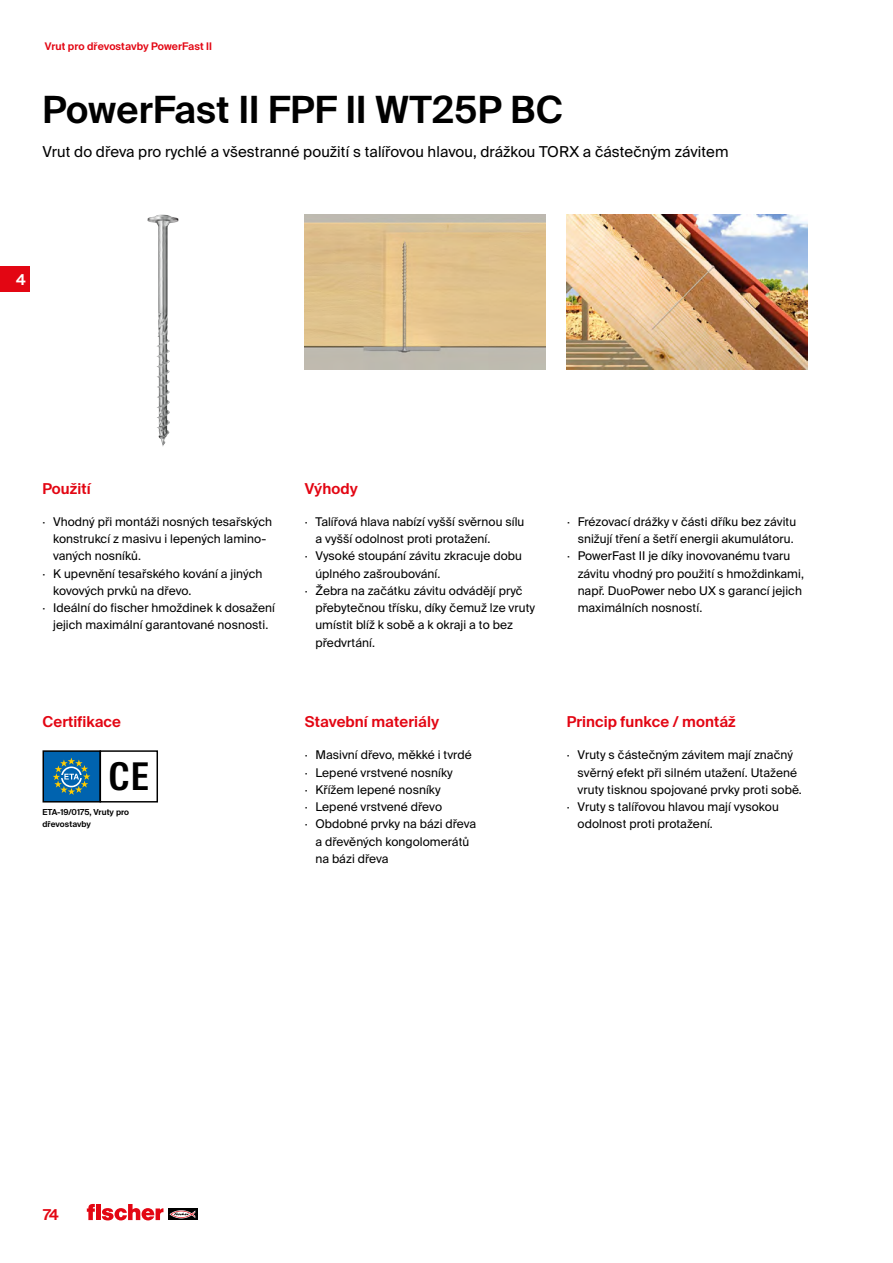
<style>
.page{position:relative;width:893px;height:1263px;background:#fff}
.page>*{position:absolute;margin:0;border:0;box-sizing:border-box;transform-origin:0 0}
.t1{font:600 38.1px "fischerstrong Cond";color:#000}
.t2{font:600 37.5px "fischerstrong";letter-spacing:.005em;color:#000}
.t3{font:15px "fischerstrong";letter-spacing:.005em;color:#000}
.t4{font:600 15px "fischerstrong";letter-spacing:.005em;color:#e30613}
.t5{font:600 15px "fischerstrong";color:#fff}
.t6{font:12px "fischerstrong";letter-spacing:.005em;color:#000}
.t7{font:600 10.5px "fischerstrong";letter-spacing:.005em;color:#e30613}
.t8{font:600 8.25px/12px "fischerstrong";letter-spacing:.005em;color:#000}
</style>
<div class="page">
<div style="left:43px;top:751px;width:57px;height:51px;background:#0063af"></div>
<svg style="left:53px;top:757px;width:37px;height:38px"></svg>
<div style="left:43px;top:750px;width:58px;height:52px;border:1px solid #000"></div>
<div style="left:100px;top:750px;width:58px;height:52px;border:1px solid #000"></div>
<img style="left:147px;top:215px;width:31px;height:232px">
<img style="left:567px;top:215px;width:241px;height:155px">
<img style="left:305px;top:215px;width:241px;height:155px">
<div style="left:0;top:266px;width:30px;height:26px;background:#e30613"></div>
<svg style="left:168px;top:1208px;width:29px;height:12px"></svg>
<svg style="left:169px;top:1210px;width:26px;height:8px"></svg>
<svg style="left:87px;top:1204px;width:76px;height:16px"></svg>
<p class="t7" style="left:45px;top:41px;width:169px">Vrut pro dřevostavby PowerFast II</p>
<h2 class="t2" style="left:43px;top:88px;width:522px">PowerFast II FPF II WT25P BC</h2>
<p class="t3" style="left:43px;top:143px;width:687px">Vrut do dřeva pro rychlé a všestranné použití s talířovou hlavou, drážkou TORX a částečným závitem</p>
<p class="t5" style="left:16px;top:271px;width:11px">4</p>
<p class="t4" style="left:43px;top:480px;width:50px">Použití</p>
<p class="t6" style="left:43px;top:515px;width:231px">· Vhodný při montáži nosných tesařských</p>
<p class="t6" style="left:53px;top:532px;width:215px">konstrukcí z masivu i lepených lamino-</p>
<p class="t6" style="left:53px;top:549px;width:89px">vaných nosníků.</p>
<p class="t6" style="left:43px;top:566px;width:221px">· K upevnění tesařského kování a jiných</p>
<p class="t6" style="left:53px;top:584px;width:140px">kovových prvků na dřevo.</p>
<p class="t6" style="left:43px;top:601px;width:234px">· Ideální do fischer hmoždinek k dosažení</p>
<p class="t6" style="left:53px;top:618px;width:217px">jejich maximální garantované nosnosti.</p>
<p class="t4" style="left:43px;top:713px;width:80px">Certifikace</p>
<h1 class="t1" style="left:109px;top:755px;width:41px">CE</h1>
<p class="t8" style="left:43px;top:806px;width:88px">ETA-19/0175, Vruty pro dřevostavby</p>
<p class="t4" style="left:305px;top:480px;width:55px">Výhody</p>
<p class="t6" style="left:305px;top:515px;width:221px">· Talířová hlava nabízí vyšší svěrnou sílu</p>
<p class="t6" style="left:315px;top:532px;width:176px">a vyšší odolnost proti protažení.</p>
<p class="t6" style="left:305px;top:549px;width:219px">· Vysoké stoupání závitu zkracuje dobu</p>
<p class="t6" style="left:315px;top:566px;width:126px">úplného zašroubování.</p>
<p class="t6" style="left:305px;top:584px;width:219px">· Žebra na začátku závitu odvádějí pryč</p>
<p class="t6" style="left:315px;top:601px;width:221px">přebytečnou třísku, díky čemuž lze vruty</p>
<p class="t6" style="left:315px;top:618px;width:199px">umístit blíž k sobě a k okraji a to bez</p>
<p class="t6" style="left:315px;top:635px;width:61px">předvrtání.</p>
<p class="t4" style="left:305px;top:713px;width:136px">Stavební materiály</p>
<p class="t6" style="left:305px;top:748px;width:168px">· Masivní dřevo, měkké i tvrdé</p>
<p class="t6" style="left:305px;top:765px;width:150px">· Lepené vrstvené nosníky</p>
<p class="t6" style="left:305px;top:783px;width:137px">· Křížem lepené nosníky</p>
<p class="t6" style="left:305px;top:800px;width:139px">· Lepené vrstvené dřevo</p>
<p class="t6" style="left:305px;top:817px;width:173px">· Obdobné prvky na bázi dřeva</p>
<p class="t6" style="left:315px;top:834px;width:155px">a dřevěných kongolomerátů</p>
<p class="t6" style="left:315px;top:852px;width:75px">na bázi dřeva</p>
<p class="t6" style="left:567px;top:515px;width:231px">· Frézovací drážky v části dříku bez závitu</p>
<p class="t6" style="left:578px;top:532px;width:217px">snižují tření a šetří energii akumulátoru.</p>
<p class="t6" style="left:567px;top:549px;width:225px">· PowerFast II je díky inovovanému tvaru</p>
<p class="t6" style="left:578px;top:566px;width:228px">závitu vhodný pro použití s hmoždinkami,</p>
<p class="t6" style="left:578px;top:584px;width:226px">např. DuoPower nebo UX s garancí jejich</p>
<p class="t6" style="left:578px;top:601px;width:126px">maximálních nosností.</p>
<p class="t4" style="left:567px;top:713px;width:170px">Princip funkce / montáž</p>
<p class="t6" style="left:567px;top:748px;width:227px">· Vruty s částečným závitem mají značný</p>
<p class="t6" style="left:578px;top:765px;width:221px">svěrný efekt při silném utažení. Utažené</p>
<p class="t6" style="left:578px;top:783px;width:226px">vruty tisknou spojované prvky proti sobě.</p>
<p class="t6" style="left:567px;top:800px;width:213px">· Vruty s talířovou hlavou mají vysokou</p>
<p class="t6" style="left:578px;top:817px;width:137px">odolnost proti protažení.</p>
<p class="t4" style="left:43px;top:1206px;width:17px">74</p>
</div>
